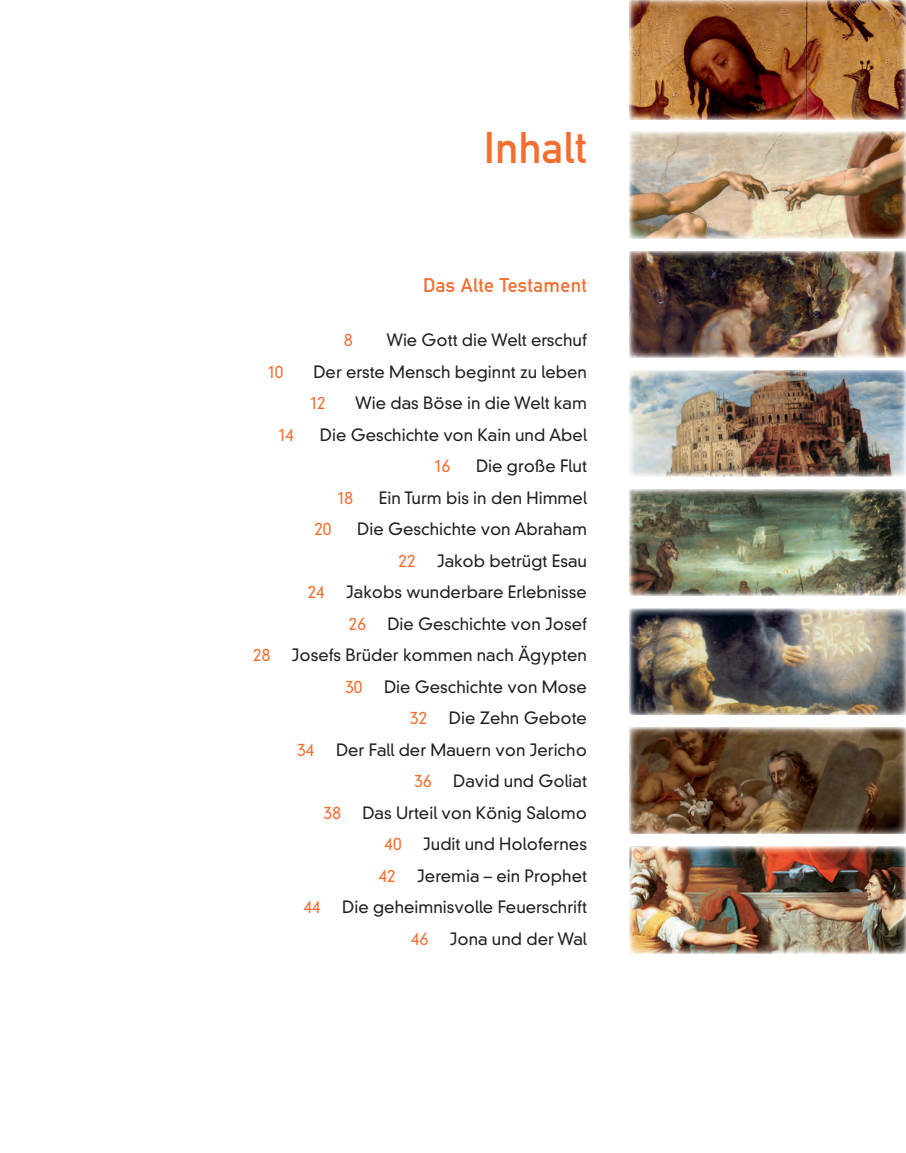
<style>
.page{position:relative;width:906px;height:1153px;background:#fff}
.page>*{position:absolute;margin:0;border:0;box-sizing:border-box;transform-origin:0 0}
.t1{font:43.5px "DIN Mittelschrift";color:#f36e31}
.t2{font:19.5px "DIN Mittelschrift";letter-spacing:.02em;color:#f36e31}
.t3{font:300 16.5px "DIN Neuzeit Grotesk";color:#231f20}
.t4{font:300 16.5px "DIN Neuzeit Grotesk";color:#f36e31}
</style>
<div class="page">
<img style="left:629px;top:132px;width:277px;height:106px">
<img style="left:629px;top:0;width:277px;height:119px">
<img style="left:629px;top:251px;width:277px;height:106px">
<img style="left:629px;top:370px;width:277px;height:106px">
<img style="left:629px;top:489px;width:277px;height:106px">
<img style="left:629px;top:608px;width:277px;height:106px">
<img style="left:629px;top:727px;width:277px;height:106px">
<img style="left:629px;top:846px;width:277px;height:106px">
<h1 class="t1" style="left:484px;top:122px;width:105px">Inhalt</h1>
<p class="t2" style="left:423px;top:274px;width:165px">Das Alte Testament</p>
<p class="t4" style="left:344px;top:330px;width:10px">8</p>
<p class="t3" style="left:386px;top:330px;width:202px">Wie Gott die Welt erschuf</p>
<p class="t4" style="left:268px;top:361px;width:17px">10</p>
<p class="t3" style="left:313px;top:361px;width:275px">Der erste Mensch beginnt zu leben</p>
<p class="t4" style="left:310px;top:393px;width:17px">12</p>
<p class="t3" style="left:355px;top:393px;width:233px">Wie das Böse in die Welt kam</p>
<p class="t4" style="left:279px;top:424px;width:17px">14</p>
<p class="t3" style="left:320px;top:424px;width:269px">Die Geschichte von Kain und Abel</p>
<p class="t4" style="left:435px;top:456px;width:17px">16</p>
<p class="t3" style="left:476px;top:456px;width:112px">Die große Flut</p>
<p class="t4" style="left:338px;top:487px;width:17px">18</p>
<p class="t3" style="left:379px;top:487px;width:209px">Ein Turm bis in den Himmel</p>
<p class="t4" style="left:314px;top:519px;width:19px">20</p>
<p class="t3" style="left:357px;top:519px;width:231px">Die Geschichte von Abraham</p>
<p class="t4" style="left:398px;top:550px;width:19px">22</p>
<p class="t3" style="left:437px;top:550px;width:151px">Jakob betrügt Esau</p>
<p class="t4" style="left:308px;top:582px;width:19px">24</p>
<p class="t3" style="left:346px;top:582px;width:242px">Jakobs wunderbare Erlebnisse</p>
<p class="t4" style="left:349px;top:613px;width:19px">26</p>
<p class="t3" style="left:387px;top:613px;width:201px">Die Geschichte von Josef</p>
<p class="t4" style="left:253px;top:645px;width:19px">28</p>
<p class="t3" style="left:292px;top:645px;width:297px">Josefs Brüder kommen nach Ägypten</p>
<p class="t4" style="left:345px;top:676px;width:19px">30</p>
<p class="t3" style="left:384px;top:676px;width:204px">Die Geschichte von Mose</p>
<p class="t4" style="left:410px;top:708px;width:19px">32</p>
<p class="t3" style="left:449px;top:708px;width:140px">Die Zehn Gebote</p>
<p class="t4" style="left:297px;top:739px;width:19px">34</p>
<p class="t3" style="left:336px;top:739px;width:252px">Der Fall der Mauern von Jericho</p>
<p class="t4" style="left:414px;top:771px;width:19px">36</p>
<p class="t3" style="left:453px;top:771px;width:135px">David und Goliat</p>
<p class="t4" style="left:324px;top:802px;width:19px">38</p>
<p class="t3" style="left:362px;top:802px;width:226px">Das Urteil von König Salomo</p>
<p class="t4" style="left:384px;top:834px;width:19px">40</p>
<p class="t3" style="left:423px;top:834px;width:165px">Judit und Holofernes</p>
<p class="t4" style="left:379px;top:865px;width:19px">42</p>
<p class="t3" style="left:417px;top:865px;width:171px">Jeremia – ein Prophet</p>
<p class="t4" style="left:304px;top:897px;width:19px">44</p>
<p class="t3" style="left:342px;top:897px;width:246px">Die geheimnisvolle Feuerschrift</p>
<p class="t4" style="left:411px;top:928px;width:19px">46</p>
<p class="t3" style="left:450px;top:928px;width:139px">Jona und der Wal</p>
</div>
